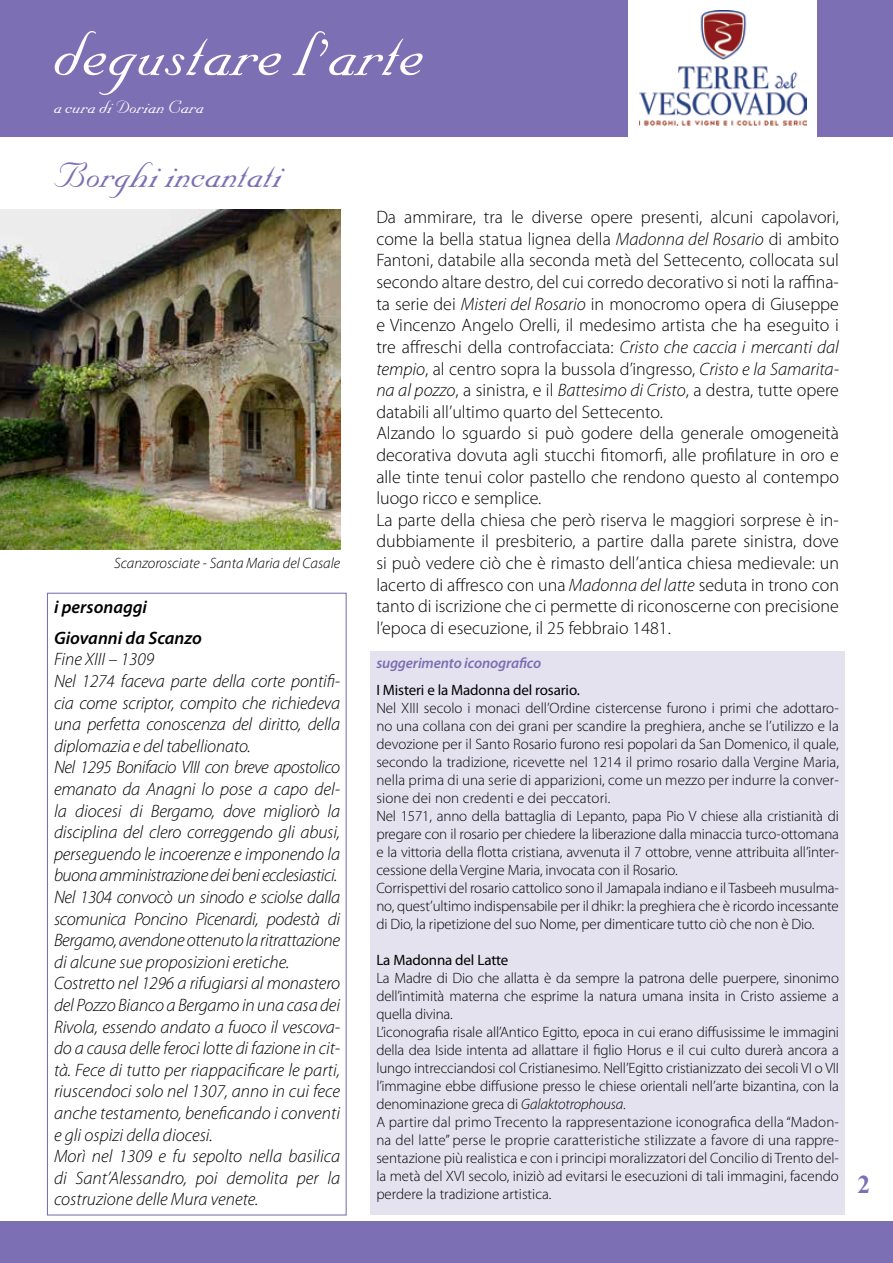
<style>
.page{position:relative;width:893px;height:1263px;background:#fff}
.page>*{position:absolute;margin:0;border:0;box-sizing:border-box;transform-origin:0 0}
.t1{font:75px "Nuptial Script";color:#fff}
.t2{font:42px "Nuptial Script";color:#7c6fb3}
.t3{font:700 25.5px "Times New Roman";color:#7c6fb3}
.t4{font:21px "Nuptial Script";color:#fff}
.t5{font:300 18px/21.6px "Myriad Pro";color:#000}
.t6{font:italic 300 18px/21.6px "Myriad Pro";letter-spacing:-.01em;color:#000}
.t7{font:italic 600 18px/30.6px "Myriad Pro";color:#000}
.t8{font:300 15px/18px "Myriad Pro";letter-spacing:-.01em;color:#000}
.t9{font:15px "Myriad Pro";letter-spacing:-.01em;color:#000}
.t10{font:italic 300 15px "Myriad Pro";color:#000}
.t11{font:italic 600 15px "Myriad Pro";letter-spacing:-.01em;color:#7c6fb3}
.s1{font-style:italic}
</style>
<div class="page">
<div style="left:370px;top:652px;width:475px;height:563px;background:#e5e2f0"></div>
<div style="left:0;top:0;width:628px;height:136px;background:#7c6fb3"></div>
<img style="left:0;top:210px;width:340px;height:340px">
<div style="left:0;top:1221px;width:893px;height:42px;background:#7c6fb3"></div>
<div style="left:818px;top:0;width:75px;height:136px;background:#7c6fb3"></div>
<img style="left:640px;top:11px;width:167px;height:114px">
<h1 class="t1" style="left:54px;top:12px;width:372px">degustare l’arte</h1>
<h3 class="t4" style="left:54px;top:95px;width:152px">a cura di Dorian Cara</h3>
<h2 class="t2" style="left:54px;top:152px;width:230px">Borghi incantati</h2>
<p class="t5" style="left:376px;top:206px;width:464px">Da ammirare, tra le diverse opere presenti, alcuni capolavori, come la bella statua lignea della <span class="s1">Madonna del Rosario</span> di ambito Fantoni, databile alla seconda metà del Settecento, collocata sul secondo altare destro, del cui corredo decorativo si noti la raffina&shy;ta serie dei <span class="s1">Misteri del Rosario</span> in monocromo opera di Giuseppe e Vincenzo Angelo Orelli, il medesimo artista che ha eseguito i tre affreschi della controfacciata: <span class="s1">Cristo che caccia i mercanti dal tempio</span>, al centro sopra la bussola d’ingresso, <span class="s1">Cristo e la Samarita&shy;na al pozzo</span>, a sinistra, e il <span class="s1">Battesimo di Cristo</span>, a destra, tutte opere databili all’ultimo quarto del Settecento.<br>Alzando lo sguardo si può godere della generale omogeneità decorativa dovuta agli stucchi fitomorfi, alle profilature in oro e alle tinte tenui color pastello che rendono questo al contempo luogo ricco e semplice.<br>La parte della chiesa che però riserva le maggiori sorprese è in&shy;dubbiamente il presbiterio, a partire dalla parete sinistra, dove si può vedere ciò che è rimasto dell’antica chiesa medievale: un lacerto di affresco con una <span class="s1">Madonna del latte</span> seduta in trono con tanto di iscrizione che ci permette di riconoscerne con precisione l’epoca di esecuzione, il 25 febbraio 1481.</p>
<p class="t10" style="left:114px;top:554px;width:228px">Scanzorosciate - Santa Maria del Casale</p>
<p class="t7" style="left:54px;top:591px;width:150px">i personaggi<br>Giovanni da Scanzo</p>
<p class="t6" style="left:54px;top:648px;width:288px">Fine XIII – 1309<br>Nel 1274 faceva parte della corte pontifi&shy;cia come scriptor, compito che richiedeva una perfetta conoscenza del diritto, della diplomazia e del tabellionato.<br>Nel 1295 Bonifacio VIII con breve apostolico emanato da Anagni lo pose a capo del&shy;la diocesi di Bergamo, dove migliorò la disciplina del clero correggendo gli abusi, perseguendo le incoerenze e imponendo la buona amministrazione dei beni ecclesiastici.<br>Nel 1304 convocò un sinodo e sciolse dalla scomunica Poncino Picenardi, podestà di Bergamo, avendone ottenuto la ritrattazione di alcune sue proposizioni eretiche.<br>Costretto nel 1296 a rifugiarsi al monastero del Pozzo Bianco a Bergamo in una casa dei Rivola, essendo andato a fuoco il vescova&shy;do a causa delle feroci lotte di fazione in cit&shy;tà. Fece di tutto per riappacificare le parti, riuscendoci solo nel 1307, anno in cui fece anche testamento, beneficando i conventi e gli ospizi della diocesi.<br>Morì nel 1309 e fu sepolto nella basilica di Sant’Alessandro, poi demolita per la costruzione delle Mura venete.</p>
<p class="t11" style="left:376px;top:653px;width:166px">suggerimento iconografico</p>
<p class="t9" style="left:376px;top:680px;width:205px">I Misteri e la Madonna del rosario.</p>
<p class="t8" style="left:376px;top:698px;width:464px">Nel XIII secolo i monaci dell’Ordine cistercense furono i primi che adottaro&shy;no una collana con dei grani per scandire la preghiera, anche se l’utilizzo e la devozione per il Santo Rosario furono resi popolari da San Domenico, il quale, secondo la tradizione, ricevette nel 1214 il primo rosario dalla Vergine Maria, nella prima di una serie di apparizioni, come un mezzo per indurre la conver&shy;sione dei non credenti e dei peccatori.<br>Nel 1571, anno della battaglia di Lepanto, papa Pio V chiese alla cristianità di pregare con il rosario per chiedere la liberazione dalla minaccia turco-ottomana e la vittoria della flotta cristiana, avvenuta il 7 ottobre, venne attribuita all’inter&shy;cessione della Vergine Maria, invocata con il Rosario.<br>Corrispettivi del rosario cattolico sono il Jamapala indiano e il Tasbeeh musulma&shy;no, quest’ultimo indispensabile per il dhikr: la preghiera che è ricordo incessante di Dio, la ripetizione del suo Nome, per dimenticare tutto ciò che non è Dio.</p>
<p class="t9" style="left:376px;top:950px;width:134px">La Madonna del Latte</p>
<p class="t8" style="left:376px;top:968px;width:464px">La Madre di Dio che allatta è da sempre la patrona delle puerpere, sinonimo dell’intimità materna che esprime la natura umana insita in Cristo assieme a quella divina.<br>L’iconografia risale all’Antico Egitto, epoca in cui erano diffusissime le immagini della dea Iside intenta ad allattare il figlio Horus e il cui culto durerà ancora a lungo intrecciandosi col Cristianesimo. Nell’Egitto cristianizzato dei secoli VI o VII l’immagine ebbe diffusione presso le chiese orientali nell’arte bizantina, con la denominazione greca di <span class="s1">Galaktotrophousa</span>.<br>A partire dal primo Trecento la rappresentazione iconografica della “Madon&shy;na del latte” perse le proprie caratteristiche stilizzate a favore di una rappre&shy;sentazione più realistica e con i principi moralizzatori del Concilio di Trento del&shy;la metà del XVI secolo, iniziò ad evitarsi le esecuzioni di tali immagini, facendo perdere la tradizione artistica.</p>
<h3 class="t3" style="left:857px;top:1166px;width:14px">2</h3>
</div>
